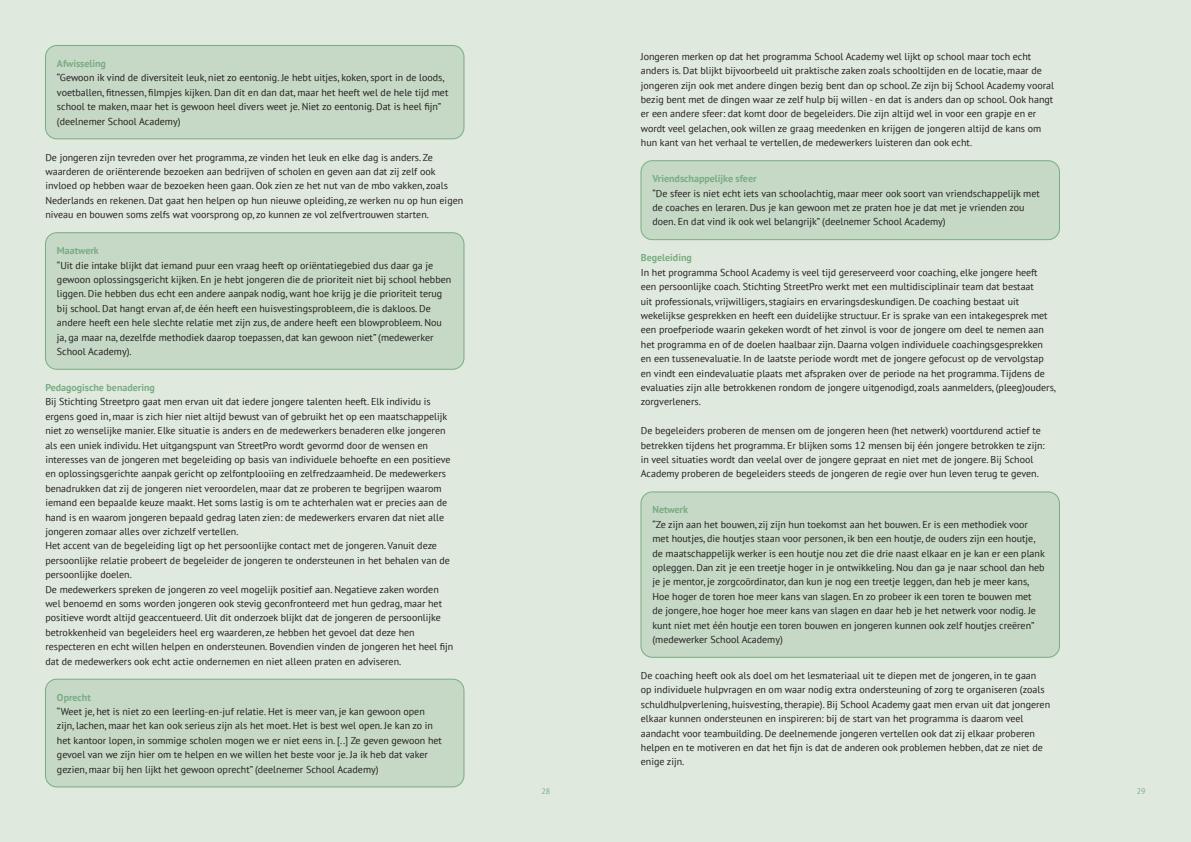
<style>
.page{position:relative;width:1191px;height:842px;background:#fff}
.page>*{position:absolute;margin:0;border:0;box-sizing:border-box;transform-origin:0 0}
.Standaard_tekst{font:10px/14.4px "PT Sans";color:#231f20}
.Alineastijl_1{font:700 10px "PT Sans";color:#7aad82}
.t1{font:8px "PT Sans";color:#7aad82}
</style>
<div class="page">
<div style="left:0;top:0;width:595px;height:842px;background:#e0e9de"></div>
<div style="left:595px;top:0;width:596px;height:842px;background:#e0e9de"></div>
<div style="left:45px;top:45px;width:419px;height:94px;background:#c6d8c6;border-radius:11px"></div>
<div style="left:45px;top:45px;width:419px;height:94px;border:1px solid #7aad82;border-radius:11px"></div>
<div style="left:45px;top:233px;width:419px;height:136px;background:#c6d8c6;border-radius:11px"></div>
<div style="left:45px;top:233px;width:419px;height:136px;border:1px solid #7aad82;border-radius:11px"></div>
<div style="left:45px;top:679px;width:419px;height:108px;background:#c6d8c6;border-radius:11px"></div>
<div style="left:45px;top:679px;width:419px;height:108px;border:1px solid #7aad82;border-radius:11px"></div>
<div style="left:641px;top:161px;width:418px;height:79px;background:#c6d8c6;border-radius:11px"></div>
<div style="left:641px;top:161px;width:418px;height:79px;border:1px solid #7aad82;border-radius:11px"></div>
<div style="left:641px;top:492px;width:418px;height:165px;background:#c6d8c6;border-radius:11px"></div>
<div style="left:641px;top:492px;width:418px;height:165px;border:1px solid #7aad82;border-radius:11px"></div>
<p class="Alineastijl_1" style="left:57px;top:57px;width:51px">Afwisseling</p>
<p class="Standaard_tekst" style="left:57px;top:70px;width:393px">“Gewoon ik vind de diversiteit leuk, niet zo eentonig. Je hebt uitjes, koken, sport in de loods, voetballen, fitnessen, filmpjes kijken. Dan dit en dan dat, maar het heeft wel de hele tijd met school te maken, maar het is gewoon heel divers weet je. Niet zo eentonig. Dat is heel fijn” (deelnemer School Academy)</p>
<p class="Standaard_tekst" style="left:45px;top:150px;width:419px">De jongeren zijn tevreden over het programma, ze vinden het leuk en elke dag is anders. Ze waarderen de oriënterende bezoeken aan bedrijven of scholen en geven aan dat zij zelf ook invloed op hebben waar de bezoeken heen gaan. Ook zien ze het nut van de mbo vakken, zoals Nederlands en rekenen. Dat gaat hen helpen op hun nieuwe opleiding, ze werken nu op hun eigen niveau en bouwen soms zelfs wat voorsprong op, zo kunnen ze vol zelfvertrouwen starten.</p>
<p class="Alineastijl_1" style="left:57px;top:244px;width:43px">Maatwerk</p>
<p class="Standaard_tekst" style="left:57px;top:258px;width:396px">“Uit die intake blijkt dat iemand puur een vraag heeft op oriëntatiegebied dus daar ga je gewoon oplossingsgericht kijken. En je hebt jongeren die de prioriteit niet bij school hebben liggen. Die hebben dus echt een andere aanpak nodig, want hoe krijg je die prioriteit terug bij school. Dat hangt ervan af, de één heeft een huisvestingsprobleem, die is dakloos. De andere heeft een hele slechte relatie met zijn zus, de andere heeft een blowprobleem. Nou ja, ga maar na, dezelfde methodiek daarop toepassen, dat kan gewoon niet” (medewerker School Academy).</p>
<p class="Alineastijl_1" style="left:45px;top:381px;width:111px">Pedagogische benadering</p>
<p class="Standaard_tekst" style="left:45px;top:394px;width:406px">Bij Stichting Streetpro gaat men ervan uit dat iedere jongere talenten heeft. Elk individu is ergens goed in, maar is zich hier niet altijd bewust van of gebruikt het op een maatschappelijk niet zo wenselijke manier. Elke situatie is anders en de medewerkers benaderen elke jongeren als een uniek individu. Het uitgangspunt van StreetPro wordt gevormd door de wensen en interesses van de jongeren met begeleiding op basis van individuele behoefte en een positieve en oplossingsgerichte aanpak gericht op zelfontplooiing en zelfredzaamheid. De medewerkers benadrukken dat zij de jongeren niet veroordelen, maar dat ze proberen te begrijpen waarom iemand een bepaalde keuze maakt. Het soms lastig is om te achterhalen wat er precies aan de hand is en waarom jongeren bepaald gedrag laten zien: de medewerkers ervaren dat niet alle jongeren zomaar alles over zichzelf vertellen.</p>
<p class="Standaard_tekst" style="left:45px;top:538px;width:406px">Het accent van de begeleiding ligt op het persoonlijke contact met de jongeren. Vanuit deze persoonlijke relatie probeert de begeleider de jongeren te ondersteunen in het behalen van de persoonlijke doelen.</p>
<p class="Standaard_tekst" style="left:45px;top:582px;width:409px">De medewerkers spreken de jongeren zo veel mogelijk positief aan. Negatieve zaken worden wel benoemd en soms worden jongeren ook stevig geconfronteerd met hun gedrag, maar het positieve wordt altijd geaccentueerd. Uit dit onderzoek blijkt dat de jongeren de persoonlijke betrokkenheid van begeleiders heel erg waarderen, ze hebben het gevoel dat deze hen respecteren en echt willen helpen en ondersteunen. Bovendien vinden de jongeren het heel fijn dat de medewerkers ook echt actie ondernemen en niet alleen praten en adviseren.</p>
<p class="Alineastijl_1" style="left:57px;top:690px;width:35px">Oprecht</p>
<p class="Standaard_tekst" style="left:57px;top:704px;width:386px">“Weet je, het is niet zo een leerling-en-juf relatie. Het is meer van, je kan gewoon open zijn, lachen, maar het kan ook serieus zijn als het moet. Het is best wel open. Je kan zo in het kantoor lopen, in sommige scholen mogen we er niet eens in. [..] Ze geven gewoon het gevoel van we zijn hier om te helpen en we willen het beste voor je. Ja ik heb dat vaker gezien, maar bij hen lijkt het gewoon oprecht” (deelnemer School Academy)</p>
<p class="Standaard_tekst" style="left:641px;top:49px;width:415px">Jongeren merken op dat het programma School Academy wel lijkt op school maar toch echt anders is. Dat blijkt bijvoorbeeld uit praktische zaken zoals schooltijden en de locatie, maar de jongeren zijn ook met andere dingen bezig bent dan op school. Ze zijn bij School Academy vooral bezig bent met de dingen waar ze zelf hulp bij willen - en dat is anders dan op school. Ook hangt er een andere sfeer: dat komt door de begeleiders. Die zijn altijd wel in voor een grapje en er wordt veel gelachen, ook willen ze graag meedenken en krijgen de jongeren altijd de kans om hun kant van het verhaal te vertellen, de medewerkers luisteren dan ook echt.</p>
<p class="Alineastijl_1" style="left:652px;top:172px;width:106px">Vriendschappelijke sfeer</p>
<p class="Standaard_tekst" style="left:652px;top:186px;width:389px">“De sfeer is niet echt iets van schoolachtig, maar meer ook soort van vriendschappelijk met de coaches en leraren. Dus je kan gewoon met ze praten hoe je dat met je vrienden zou doen. En dat vind ik ook wel belangrijk” (deelnemer School Academy)</p>
<p class="Alineastijl_1" style="left:641px;top:251px;width:52px">Begeleiding</p>
<p class="Standaard_tekst" style="left:641px;top:265px;width:416px">In het programma School Academy is veel tijd gereserveerd voor coaching, elke jongere heeft<br>een persoonlijke coach. Stichting StreetPro werkt met een multidisciplinair team dat bestaat<br>uit professionals, vrijwilligers, stagiairs en ervaringsdeskundigen. De coaching bestaat uit wekelijkse gesprekken en heeft een duidelijke structuur. Er is sprake van een intakegesprek met een proefperiode waarin gekeken wordt of het zinvol is voor de jongere om deel te nemen aan het programma en of de doelen haalbaar zijn. Daarna volgen individuele coachingsgesprekken en een tussenevaluatie. In de laatste periode wordt met de jongere gefocust op de vervolgstap en vindt een eindevaluatie plaats met afspraken over de periode na het programma. Tijdens de evaluaties zijn alle betrokkenen rondom de jongere uitgenodigd, zoals aanmelders, (pleeg)ouders, zorgverleners.</p>
<p class="Standaard_tekst" style="left:641px;top:423px;width:405px">De begeleiders proberen de mensen om de jongeren heen (het netwerk) voortdurend actief te betrekken tijdens het programma. Er blijken soms 12 mensen bij één jongere betrokken te zijn: in veel situaties wordt dan veelal over de jongere gepraat en niet met de jongere. Bij School Academy proberen de begeleiders steeds de jongeren de regie over hun leven terug te geven.</p>
<p class="Alineastijl_1" style="left:652px;top:503px;width:37px">Netwerk</p>
<p class="Standaard_tekst" style="left:652px;top:517px;width:394px">“Ze zijn aan het bouwen, zij zijn hun toekomst aan het bouwen. Er is een methodiek voor met houtjes, die houtjes staan voor personen, ik ben een houtje, de ouders zijn een houtje, de maatschappelijk werker is een houtje nou zet die drie naast elkaar en je kan er een plank opleggen. Dan zit je een treetje hoger in je ontwikkeling. Nou dan ga je naar school dan heb je je mentor, je zorgcoördinator, dan kun je nog een treetje leggen, dan heb je meer kans, Hoe hoger de toren hoe meer kans van slagen. En zo probeer ik een toren te bouwen met<br>de jongere, hoe hoger hoe meer kans van slagen en daar heb je het netwerk voor nodig. Je kunt niet met één houtje een toren bouwen en jongeren kunnen ook zelf houtjes creëren” (medewerker School Academy)</p>
<p class="Standaard_tekst" style="left:641px;top:668px;width:411px">De coaching heeft ook als doel om het lesmateriaal uit te diepen met de jongeren, in te gaan<br>op individuele hulpvragen en om waar nodig extra ondersteuning of zorg te organiseren (zoals schuldhulpverlening, huisvesting, therapie). Bij School Academy gaat men ervan uit dat jongeren elkaar kunnen ondersteunen en inspireren: bij de start van het programma is daarom veel aandacht voor teambuilding. De deelnemende jongeren vertellen ook dat zij elkaar proberen helpen en te motiveren en dat het fijn is dat de anderen ook problemen hebben, dat ze niet de enige zijn.</p>
<p class="t1" style="left:541px;top:786px;width:10px">28</p>
<p class="t1" style="left:1136px;top:786px;width:10px">29</p>
</div>
